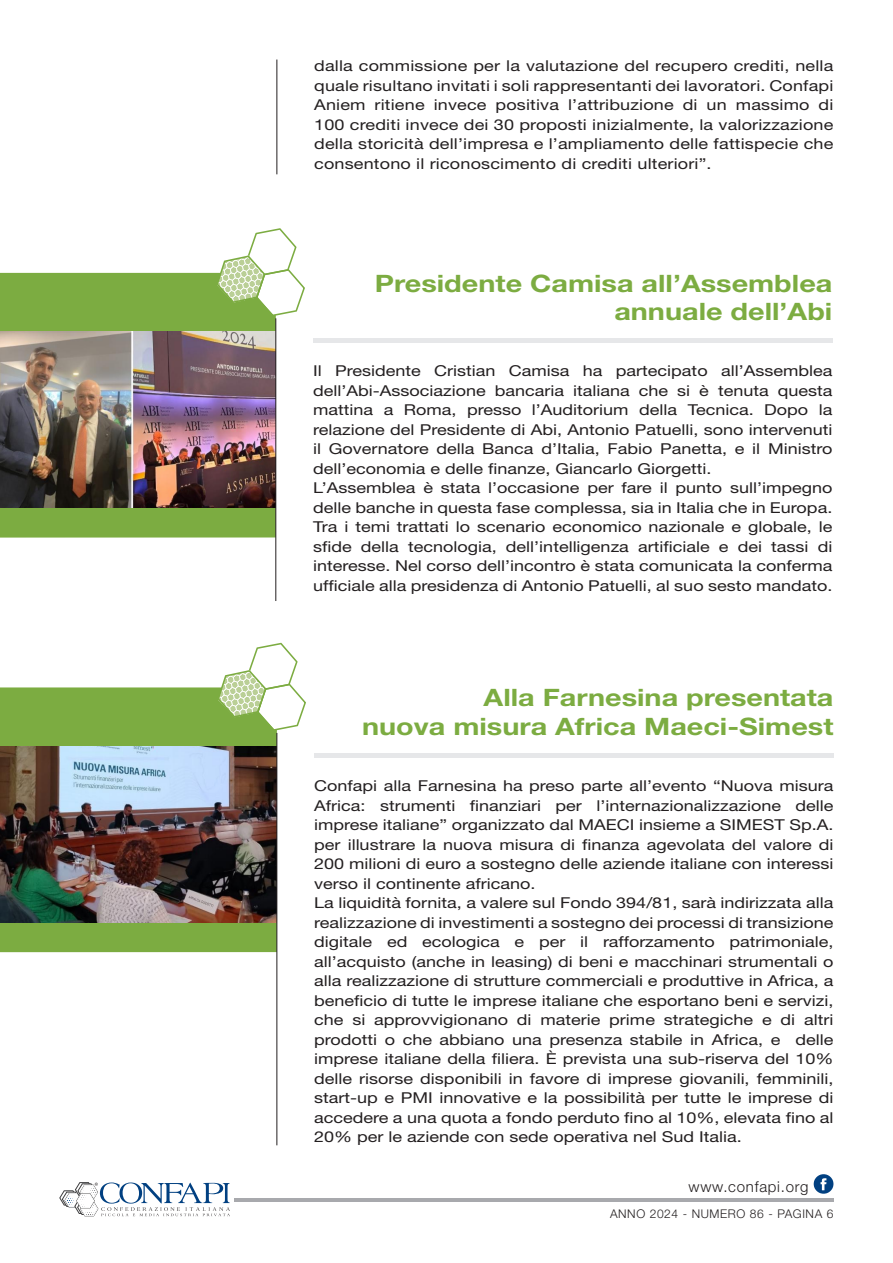
<style>
.page{position:relative;width:893px;height:1263px;background:#fff}
.page>*{position:absolute;margin:0;border:0;box-sizing:border-box;transform-origin:0 0}
.t1{font:700 24px/28.8px "Helvetica Neue";color:#7cac41;text-align:right;scale:1.2 1}
.t2{font:15px/19.5px "Helvetica Neue";color:#231f20;scale:1.2 1}
.t3{font:300 15px "Helvetica Neue";letter-spacing:.05em;color:#231f20}
.t4{font:300 12px "Helvetica Neue";letter-spacing:.05em;color:#231f20}
</style>
<div class="page">
<hr style="left:234px;top:1198px;width:600px;height:3px;background:#a8a9ad">
<svg style="left:814px;top:1174px;width:19px;height:20px"></svg>
<svg style="left:59px;top:1182px;width:171px;height:35px"></svg>
<hr style="left:277px;top:60px;width:1px;height:114px;background:#231f20">
<div style="left:0;top:273px;width:276px;height:265px;background:#7cac41"></div>
<hr style="left:313px;top:339px;width:519px;height:4px;background:#e6e7e9">
<svg style="left:216px;top:228px;width:89px;height:88px"></svg>
<img style="left:0;top:332px;width:276px;height:176px">
<hr style="left:276px;top:318px;width:1px;height:283px;background:#231f20">
<div style="left:0;top:687px;width:277px;height:265px;background:#7cac41"></div>
<div style="left:314px;top:753px;width:519px;height:5px;background:#e6e7e9"></div>
<svg style="left:217px;top:643px;width:89px;height:88px"></svg>
<img style="left:0;top:746px;width:277px;height:176px">
<hr style="left:277px;top:733px;width:1px;height:412px;background:#231f20">
<p class="t2" style="left:314px;top:56px;width:434px;text-align:justify">dalla commissione per la valutazione del recupero crediti, nella quale risultano invitati i soli rappresentanti dei lavoratori. Confapi Aniem ritiene invece positiva l’attribuzione di un massimo di 100 crediti invece dei 30 proposti inizialmente, la valorizzazione della storicità dell’impresa e l’ampliamento delle fattispecie che consentono il riconoscimento di crediti ulteriori”.</p>
<h1 class="t1" style="left:375px;top:268px;width:383px">Presidente Camisa all’Assemblea annuale dell’Abi</h1>
<p class="t2" style="left:313px;top:361px;width:434px">Il Presidente Cristian Camisa ha partecipato all’Assemblea dell’Abi-Associazione bancaria italiana che si è tenuta questa mattina a Roma, presso l’Auditorium della Tecnica. Dopo la relazione del Presidente di Abi, Antonio Patuelli, sono intervenuti il Governatore della Banca d’Italia, Fabio Panetta, e il Ministro dell’economia e delle finanze, Giancarlo Giorgetti.<br>L’Assemblea è stata l’occasione per fare il punto sull’impegno delle banche in questa fase complessa, sia in Italia che in Europa.<br>Tra i temi trattati lo scenario economico nazionale e globale, le sfide della tecnologia, dell’intelligenza artificiale e dei tassi di interesse. Nel corso dell’incontro è stata comunicata la conferma ufficiale alla presidenza di Antonio Patuelli, al suo sesto mandato.</p>
<h1 class="t1" style="left:362px;top:683px;width:394px">Alla Farnesina presentata<br>nuova misura Africa Maeci-Simest</h1>
<p class="t2" style="left:314px;top:776px;width:434px">Confapi alla Farnesina ha preso parte all’evento “Nuova misura Africa: strumenti finanziari per l’internazionalizzazione delle imprese italiane” organizzato dal MAECI insieme a SIMEST Sp.A. per illustrare la nuova misura di finanza agevolata del valore di 200 milioni di euro a sostegno delle aziende italiane con interessi verso il continente africano.<br>La liquidità fornita, a valere sul Fondo 394/81, sarà indirizzata alla realizzazione di investimenti a sostegno dei processi di transizione digitale ed ecologica e per il rafforzamento patrimoniale, all’acquisto (anche in leasing) di beni e macchinari strumentali o alla realizzazione di strutture commerciali e produttive in Africa, a beneficio di tutte le imprese italiane che esportano beni e servizi, che si approvvigionano di materie prime strategiche e di altri prodotti o che abbiano una presenza stabile in Africa, e delle imprese italiane della filiera. È prevista una sub-riserva del 10% delle risorse disponibili in favore di imprese giovanili, femminili, start-up e PMI innovative e la possibilità per tutte le imprese di accedere a una quota a fondo perduto fino al 10%, elevata fino al 20% per le aziende con sede operativa nel Sud Italia.</p>
<p class="t3" style="left:689px;top:1177px;width:122px">www.confapi.org</p>
<p class="t4" style="left:610px;top:1206px;width:225px">ANNO 2024 - NUMERO 86 - PAGINA 6</p>
</div>
